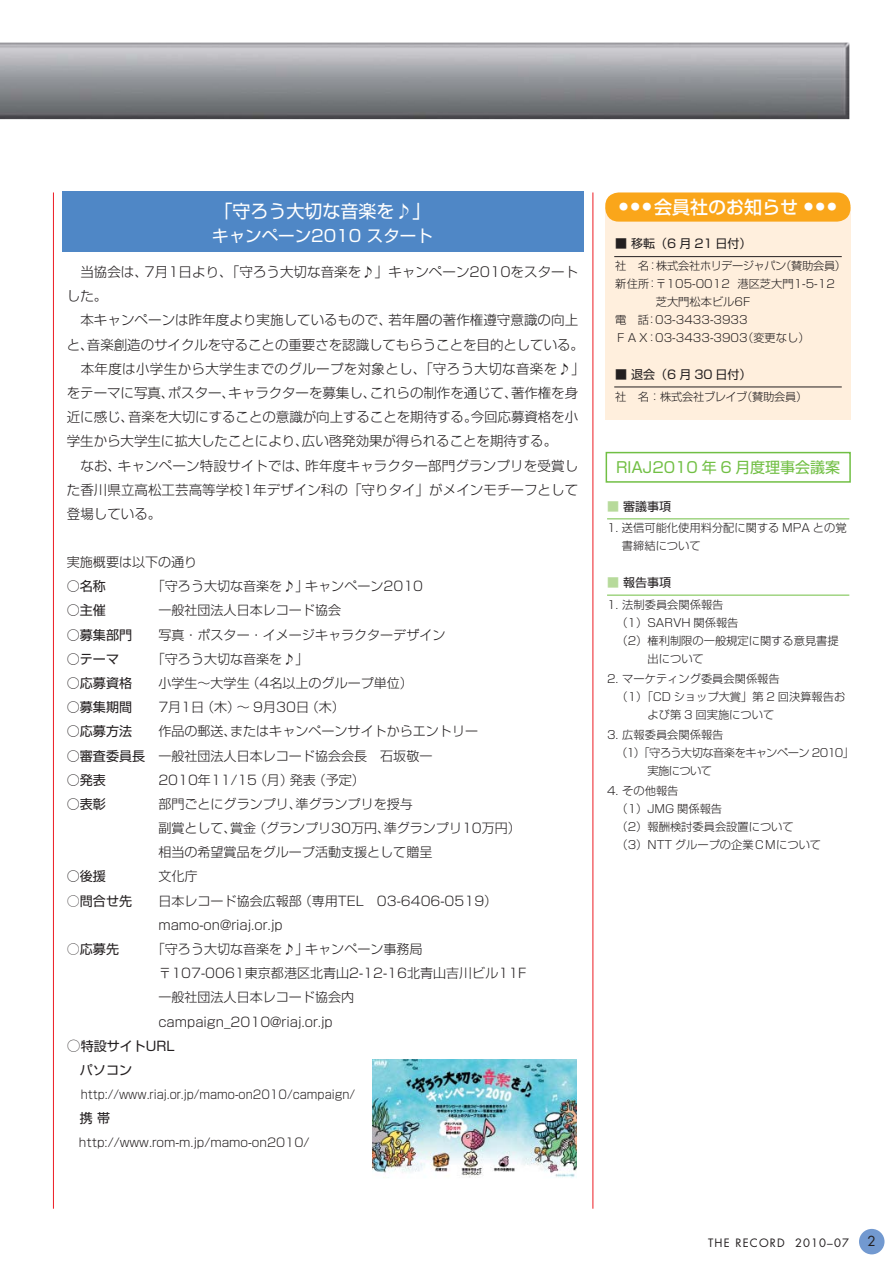
<style>
.page{position:relative;width:893px;height:1263px;background:#fff}
.page>*{position:absolute;margin:0;border:0;box-sizing:border-box;transform-origin:0 0}
.t1{font:18px "Shin Go Pr 6 Medium 90 pv RKSJ H";color:#fff}
.t2{font:18px "Shin Go Pr 6 Regular 90 pv RKSJ H";color:#fff}
.t3{font:16.5px "Shin Go Pr 6 Regular 90 pv RKSJ H";color:#fff}
.t4{font:15px "Shin Go Pr 6 Regular 90 pv RKSJ H";color:#71bf44}
.t5{font:13.5px/24.2px "Shin Go Pr 6 Light 90 pv RKSJ H";color:#231f20}
.t6{font:13.5px "Futura";color:#231f20}
.t7{font:13.05px/24.2px "Shin Go Pr 6 Light 90 pv RKSJ H";color:#231f20}
.t8{font:13.05px/24.2px "Shin Go Pr 6 Regular 90 pv RKSJ H";color:#231f20}
.t9{font:12px "Shin Go Pr 6 Light 90 pv RKSJ H";color:#231f20;scale:.94 1}
.t10{font:12px "Shin Go Pr 6 Light 90 pv RKSJ H";color:#231f20}
.t11{font:12px "Shin Go Pr 6 Regular 90 pv RKSJ H";color:#231f20}
.t12{font:11.25px/18px "Shin Go Pr 6 Light 90 pv RKSJ H";color:#231f20}
.t13{font:11.25px "Shin Go Pr 6 Light 90 pv RKSJ H";letter-spacing:-.05em;color:#231f20}
.t14{font:11.25px "Shin Go Pr 6 Light 90 pv RKSJ H";letter-spacing:-.03em;color:#231f20}
.t15{font:11.25px "Shin Go Pr 6 Light 90 pv RKSJ H";letter-spacing:-.025em;color:#231f20}
.t16{font:11.25px "Futura";letter-spacing:.1em;color:#231f20}
.s1{font-family:"Shin Go Pr 6 Regular 90 pv RKSJ H"}
.s2{font-family:"Koz Min Pro Regular 90 pv RKSJ H"}
.s3{font-family:"Koz Min Pro Regular 90 pv RKSJ H";font-size:13.8px}
.s4{color:#b7da9b}
</style>
<div class="page">
<div style="left:859px;top:1229px;width:25px;height:25px;background:#7299d0;border-radius:50%"></div>
<hr style="left:607px;top:519px;width:242px;height:1px;background:#71bf44">
<hr style="left:607px;top:595px;width:242px;height:1px;background:#71bf44">
<div style="left:605px;top:452px;width:246px;height:31px;border:2px solid #71bf44"></div>
<img style="left:0;top:43px;width:849px;height:76px">
<hr style="left:53px;top:192px;width:1px;height:1017px;background:#ed1c24">
<hr style="left:592px;top:192px;width:1px;height:1017px;background:#ed1c24">
<div style="left:605px;top:208px;width:245px;height:212px;background:#ffefdd"></div>
<div style="left:605px;top:192px;width:245px;height:30px;background:#faa61a;border-radius:14px"></div>
<div style="left:62px;top:191px;width:521px;height:61px;background:#4f87c6"></div>
<img style="left:373px;top:1060px;width:203px;height:118px">
<hr style="left:614px;top:256px;width:228px;height:1px;background:#231f20">
<hr style="left:614px;top:387px;width:228px;height:1px;background:#231f20">
<h1 class="t2" style="left:214px;top:205px;width:217px">「守ろう大切な音楽を♪」</h1>
<h1 class="t1" style="left:619px;top:201px;width:219px"><sup>●</sup> <sup>●</sup> <sup>●</sup> 会員社のお知らせ <sup>●</sup> <sup>●</sup> <sup>●</sup></h1>
<p class="t3" style="left:212px;top:230px;width:222px">キャンペーン2010 スタート</p>
<p class="t5" style="left:67px;top:262px;width:520px">　当協会は、7月1日より、「守ろう大切な音楽を♪」キャンペーン2010をスタートした。<br>　本キャンペーンは昨年度より実施しているもので、若年層の著作権遵守意識の向上と、音楽創造のサイクルを守ることの重要さを認識してもらうことを目的としている。　本年度は小学生から大学生までのグループを対象とし、｢守ろう大切な音楽を♪」をテーマに写真、ポスター、キャラクターを募集し、これらの制作を通じて、著作権を身近に感じ、音楽を大切にすることの意識が向上することを期待する。今回応募資格を小学生から大学生に拡大したことにより、広い啓発効果が得られることを期待する。<br>　なお、キャンペーン特設サイトでは、昨年度キャラクター部門グランプリを受賞した香川県立高松工芸高等学校1年デザイン科の「守りタイ」がメインモチーフとして登場している。</p>
<p class="t7" style="left:67px;top:552px;width:132px">実施概要は以下の通り</p>
<p class="t8" style="left:67px;top:576px;width:41px">○名称</p>
<p class="t7" style="left:152px;top:576px;width:273px">「守ろう大切な音楽を♪」キャンペーン2010</p>
<p class="t8" style="left:67px;top:600px;width:41px">○主催</p>
<p class="t7" style="left:158px;top:600px;width:184px">一般社団法人日本レコード協会</p>
<p class="t8" style="left:67px;top:624px;width:67px">○募集部門</p>
<p class="t7" style="left:158px;top:624px;width:289px">写真・ポスター・イメージキャラクターデザイン</p>
<p class="t8" style="left:67px;top:649px;width:54px">○テーマ</p>
<p class="t7" style="left:152px;top:649px;width:158px">「守ろう大切な音楽を♪」</p>
<p class="t8" style="left:67px;top:673px;width:67px">○応募資格</p>
<p class="t7" style="left:158px;top:673px;width:256px">小学生～大学生（4名以上のグループ単位）</p>
<p class="t8" style="left:67px;top:697px;width:67px">○募集期間</p>
<p class="t7" style="left:158px;top:697px;width:188px">7月1日（木）～ 9月30日（木）</p>
<p class="t8" style="left:67px;top:721px;width:67px">○応募方法</p>
<p class="t7" style="left:158px;top:721px;width:321px">作品の郵送、またはキャンペーンサイトからエントリー</p>
<p class="t7" style="left:67px;top:745px;width:367px"><span class="s1">○審査委員長</span> 一般社団法人日本レコード協会会長　石坂敬一</p>
<p class="t8" style="left:67px;top:770px;width:41px">○発表</p>
<p class="t7" style="left:158px;top:770px;width:208px">2010年11/15（月）発表（予定）</p>
<p class="t8" style="left:67px;top:794px;width:41px">○表彰</p>
<p class="t7" style="left:158px;top:794px;width:364px">部門ごとにグランプリ、準グランプリを授与<br>副賞として、賞金（グランプリ30万円、準グランプリ10万円）相当の希望賞品をグループ活動支援として贈呈</p>
<p class="t8" style="left:67px;top:866px;width:41px">○後援</p>
<p class="t7" style="left:158px;top:866px;width:41px">文化庁</p>
<p class="t8" style="left:67px;top:890px;width:67px"><span class="s2">○</span>問合せ先</p>
<p class="t7" style="left:158px;top:890px;width:340px">日本レコード協会広報部（専用TEL　03-6406-0519）mamo-on@riaj.or.jp</p>
<p class="t8" style="left:67px;top:939px;width:54px"><span class="s2">○</span>応募先</p>
<p class="t7" style="left:158px;top:939px;width:370px;text-indent:-7px">「守ろう大切な音楽を♪」キャンペーン事務局<br>〒107-0061東京都港区北青山2-12-16北青山吉川ビル11F一般社団法人日本レコード協会内campaign_2010@riaj.or.jp</p>
<p class="t8" style="left:67px;top:1036px;width:109px"><span class="s3">○</span>特設サイトURL　パソコン</p>
<p class="t9" style="left:81px;top:1090px;width:293px">http://www.riaj.or.jp/mamo-on2010/campaign/</p>
<p class="t8" style="left:67px;top:1108px;width:45px">　携 帯</p>
<p class="t10" style="left:67px;top:1138px;width:244px">　http://www.rom-m.jp/mamo-on2010/</p>
<p class="t11" style="left:615px;top:239px;width:138px">■ 移転（6 月 21 日付）</p>
<p class="t14" style="left:615px;top:262px;width:232px">社　名：株式会社ホリデージャパン（賛助会員）</p>
<p class="t12" style="left:615px;top:277px;width:221px">新住所：〒105-0012 港区芝大門1-5-12</p>
<p class="t12" style="left:656px;top:295px;width:96px">芝大門松本ビル6F</p>
<p class="t12" style="left:615px;top:313px;width:134px">電　話：03-3433-3933</p>
<p class="t12" style="left:615px;top:331px;width:196px">ＦＡＸ：03-3433-3903（変更なし）</p>
<p class="t11" style="left:615px;top:370px;width:138px">■ 退会（6 月 30 日付）</p>
<p class="t15" style="left:615px;top:392px;width:193px">社　名：株式会社ブレイブ（賛助会員）</p>
<p class="t4" style="left:616px;top:462px;width:225px">RIAJ2010 年 6 月度理事会議案</p>
<p class="t11" style="left:607px;top:502px;width:65px"><span class="s4">■</span> 審議事項</p>
<p class="t12" style="left:622px;top:521px;width:226px;text-indent:-15px">1. 送信可能化使用料分配に関する MPA との覚書締結について</p>
<p class="t11" style="left:607px;top:578px;width:65px"><span class="s4">■</span> 報告事項</p>
<p class="t12" style="left:607px;top:597px;width:118px">1. 法制委員会関係報告</p>
<p class="t12" style="left:616px;top:615px;width:124px">（1）SARVH 関係報告</p>
<p class="t12" style="left:616px;top:633px;width:224px">（2） 権利制限の一般規定に関する意見書提</p>
<p class="t12" style="left:647px;top:651px;width:58px">出について</p>
<p class="t12" style="left:607px;top:671px;width:174px">2. マーケティング委員会関係報告</p>
<p class="t12" style="left:616px;top:689px;width:230px">（1） 「CD ショップ大賞」第 2 回決算報告お</p>
<p class="t12" style="left:647px;top:707px;width:128px">よび第 3 回実施について</p>
<p class="t12" style="left:607px;top:727px;width:118px">3. 広報委員会関係報告</p>
<p class="t13" style="left:616px;top:748px;width:240px">（1）「守ろう大切な音楽をキャンペーン 2010」</p>
<p class="t12" style="left:647px;top:763px;width:66px">実施について</p>
<p class="t12" style="left:616px;top:783px;width:206px;text-indent:-9px">4. その他報告<br>（1）JMG 関係報告<br>（2）報酬検討委員会設置について<br>（3）NTT グループの企業ＣＭについて</p>
<p class="t16" style="left:708px;top:1238px;width:142px">THE RECORD 2010–07</p>
<p class="t6" style="left:867px;top:1235px;width:10px">2</p>
</div>
